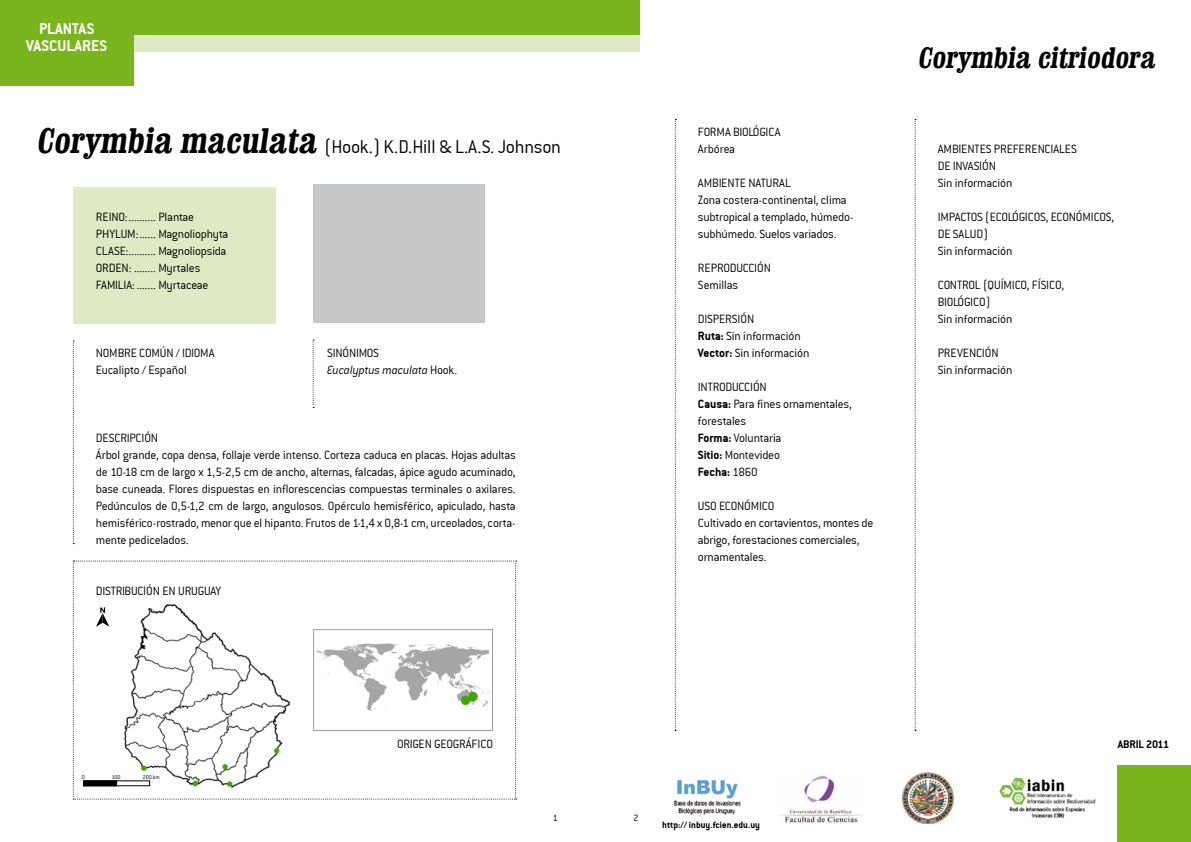
<style>
.page{position:relative;width:1191px;height:842px;background:#fff}
.page>*{position:absolute;margin:0;border:0;box-sizing:border-box;transform-origin:0 0}
.t1{font:700 condensed 30px "Clarendon";color:#000}
.t2{font:20px "Conduit ITCTT Light";letter-spacing:-.015em;color:#000}
.t3{font:17px/17px "Conduit ITCTT Bold";color:#fff;text-align:center}
.t4{font:13px/17px "Conduit ITCTT Light";letter-spacing:-.015em;color:#000}
.t5{font:italic 13px/17px "Conduit ITCTT Light";letter-spacing:-.015em;color:#000}
.t6{font:13px "Conduit ITCTT Bold";letter-spacing:-.005em;color:#000}
.t7{font:12px "Conduit ITCTT Bold";letter-spacing:-.01em;color:#000}
.t8{font:10px "Conduit ITCTT Bold";color:#000}
.t9{font:10px "Conduit ITCTT Light";color:#000}
.t10{font:6px "Conduit ITCTT Light";color:#000}
.s1{font-family:"Clarendon";font-weight:700;font-stretch:condensed;font-size:36px}
.s2{font-style:normal}
.s3{font-family:"Conduit ITCTT Bold"}
.s4{font-family:"Conduit ITCTT Light"}
</style>
<div class="page">
<div style="left:73px;top:187px;width:203px;height:136px;background:#ddeac4"></div>
<div style="left:0;top:34px;width:639px;height:17px;background:#ddeac4"></div>
<div style="left:0;top:0;width:639px;height:34px;background:#7ab51d"></div>
<div style="left:0;top:17px;width:133px;height:68px;background:#7ab51d"></div>
<div style="left:1117px;top:765px;width:74px;height:77px;background:#7ab51d"></div>
<svg style="left:73px;top:340px;width:1px;height:204px"></svg>
<svg style="left:313px;top:340px;width:1px;height:68px"></svg>
<img style="left:674px;top:780px;width:67px;height:35px">
<img style="left:902px;top:773px;width:53px;height:51px">
<img style="left:780px;top:775px;width:83px;height:48px">
<img style="left:999px;top:778px;width:96px;height:41px">
<svg style="left:675px;top:119px;width:1px;height:612px"></svg>
<svg style="left:914px;top:119px;width:2px;height:612px"></svg>
<svg style="left:73px;top:561px;width:443px;height:238px"></svg>
<div style="left:83px;top:780px;width:34px;height:6px;background:#000"></div>
<div style="left:83px;top:780px;width:67px;height:6px;border:1px solid #000"></div>
<div style="left:313px;top:185px;width:172px;height:138px;background:#c6c7c8"></div>
<h3 class="t3" style="left:26px;top:20px;width:82px">PLANTAS<br>VASCULARES</h3>
<h2 class="t2" style="left:36px;top:136px;width:527px"><span class="s1">Corymbia maculata</span> (Hook.) K.D.Hill &amp; L.A.S. Johnson</h2>
<p class="t4" style="left:96px;top:208px;width:134px">REINO:.......... Plantae<br>PHYLUM:...... Magnoliophyta<br>CLASE:.......... Magnoliopsida<br>ORDEN: ........ Myrtales<br>FAMILIA: ....... Myrtaceae</p>
<p class="t4" style="left:96px;top:345px;width:120px">NOMBRE COMÚN / IDIOMA<br>Eucalipto / Español</p>
<p class="t5" style="left:327px;top:345px;width:131px"><span class="s2">SINÓNIMOS<br></span>Eucalyptus maculata <span class="s2">Hook.</span></p>
<p class="t4" style="left:96px;top:430px;width:421px">DESCRIPCIÓN<br>Árbol grande, copa densa, follaje verde intenso. Corteza caduca en placas. Hojas adultas de 10-18 cm de largo x 1,5-2,5 cm de ancho, alternas, falcadas, ápice agudo acuminado, base cuneada. Flores dispuestas en inflorescencias compuestas terminales o axilares.<br>Pedúnculos de 0,5-1,2 cm de largo, angulosos. Opérculo hemisférico, apiculado, hasta hemisférico-rostrado, menor que el hipanto. Frutos de 1-1,4 x 0,8-1 cm, urceolados, corta&shy;mente pedicelados.</p>
<p class="t4" style="left:96px;top:582px;width:127px">DISTRIBUCIÓN EN URUGUAY</p>
<p class="t4" style="left:698px;top:123px;width:84px">FORMA BIOlÓGICA<br>Arbórea</p>
<p class="t4" style="left:698px;top:174px;width:13px">Ambiente</p>
<p class="t4" style="left:698px;top:174px;width:157px;text-indent:50px">natural<br>Zona costera-continental, clima subtropical a templado, húmedo&shy;subhúmedo. Suelos variados.</p>
<p class="t4" style="left:698px;top:259px;width:42px">Reproducción<br>Semillas</p>
<p class="t4" style="left:698px;top:310px;width:113px">Dispersión<br><span class="s3">Ruta:</span> Sin información<br><span class="s3">Vector:</span> Sin información</p>
<p class="t4" style="left:698px;top:378px;width:155px">Introducción<br><span class="s3">Causa:</span> Para fines ornamentales, forestales<br><span class="s3">Forma:</span> Voluntaria<br><span class="s3">Sitio:</span> Montevideo</p>
<p class="t6" style="left:698px;top:464px;width:61px">Fecha: <span class="s4">1860</span></p>
<p class="t4" style="left:698px;top:497px;width:177px">USO ECONÓMICO<br>Cultivado en cortavientos, montes de abrigo, forestaciones comerciales, ornamentales.</p>
<h1 class="t1" style="left:917px;top:39px;width:244px">Corymbia citriodora</h1>
<p class="t4" style="left:937px;top:141px;width:13px">Ambientes</p>
<p class="t4" style="left:994px;top:141px;width:7px">preferenciales</p>
<p class="t4" style="left:937px;top:158px;width:76px">de invasión<br>Sin información</p>
<p class="t4" style="left:937px;top:209px;width:10px">Impactos</p>
<p class="t4" style="left:985px;top:209px;width:12px">(ecológicos</p>
<p class="t4" style="left:1045px;top:209px;width:70px">, ECONÓMICOS,</p>
<p class="t4" style="left:937px;top:226px;width:76px">DE SALUD)<br>Sin información</p>
<p class="t4" style="left:937px;top:277px;width:13px">Control</p>
<p class="t4" style="left:983px;top:277px;width:28px">(Químico</p>
<p class="t4" style="left:1027px;top:277px;width:39px">, físico,</p>
<p class="t4" style="left:937px;top:294px;width:7px">biológico</p>
<p class="t4" style="left:937px;top:294px;width:76px;text-indent:48px">)<br>Sin información</p>
<p class="t4" style="left:937px;top:345px;width:76px">Prevención<br>Sin información</p>
<p class="t10" style="left:82px;top:773px;width:5px">0</p>
<p class="t10" style="left:112px;top:773px;width:10px">100</p>
<p class="t10" style="left:143px;top:773px;width:19px">200 km</p>
<p class="t4" style="left:397px;top:735px;width:97px">ORIGEN GEOGRÁFICO</p>
<p class="t9" style="left:553px;top:812px;width:7px">1</p>
<p class="t9" style="left:633px;top:812px;width:7px">2</p>
<p class="t8" style="left:662px;top:819px;width:99px">http:// inbuy.fcien.edu.uy</p>
<p class="t7" style="left:1117px;top:737px;width:53px">ABRIL 2011</p>
</div>
